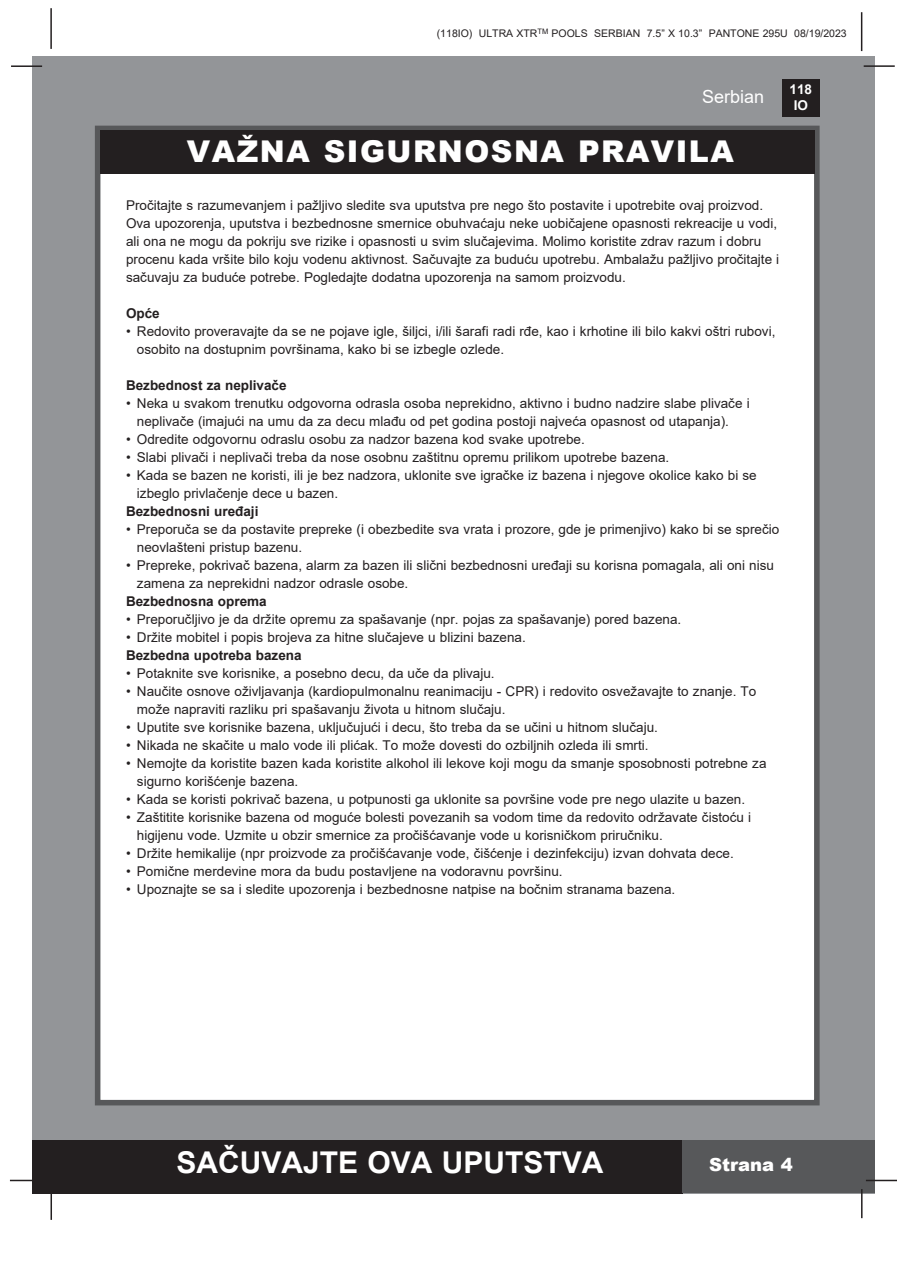
<style>
.page{position:relative;width:897px;height:1264px;background:#fff}
.page>*{position:absolute;margin:0;border:0;box-sizing:border-box;transform-origin:0 0}
.t1{font:900 30px "Arial";letter-spacing:.05em;color:#fff}
.t2{font:700 30px "Arial";color:#fff}
.t3{font:18px "Arial";color:#fff}
.t4{font:900 18px "Arial";color:#fff}
.t5{font:13.5px "Arial";color:#231f20}
.t6{font:700 13.5px "Arial";color:#231f20}
.t7{font:700 13.5px/16.2px "Arial";color:#fff;text-align:center}
.t8{font:10.5px "Arial";color:#231f20}
</style>
<div class="page">
<div style="left:33px;top:56px;width:842px;height:1137px;background:#939598"></div>
<div style="left:782px;top:79px;width:37px;height:38px;background:#231f20"></div>
<hr style="left:863px;top:65px;width:31px;height:2px;background:#231f20">
<hr style="left:50px;top:8px;width:2px;height:41px;background:#231f20">
<hr style="left:860px;top:12px;width:2px;height:39px;background:#231f20">
<div style="left:33px;top:1140px;width:650px;height:53px;background:#231f20"></div>
<div style="left:682px;top:1140px;width:193px;height:53px;background:#57585a"></div>
<hr style="left:865px;top:1179px;width:31px;height:2px;background:#231f20">
<hr style="left:860px;top:1189px;width:2px;height:29px;background:#231f20">
<hr style="left:50px;top:1189px;width:2px;height:31px;background:#231f20">
<hr style="left:10px;top:1179px;width:31px;height:2px;background:#231f20">
<hr style="left:11px;top:65px;width:31px;height:2px;background:#231f20">
<div style="left:95px;top:126px;width:724px;height:979px;background:#fff;border:6px solid #57585a"></div>
<div style="left:100px;top:130px;width:714px;height:44px;background:#231f20"></div>
<p class="t8" style="left:437px;top:26px;width:411px">(118IO) ULTRA XTR<sup>TM</sup> POOLS SERBIAN 7.5” X 10.3” PANTONE 295U 08/19/2023</p>
<h2 class="t3" style="left:702px;top:84px;width:64px">Serbian</h2>
<p class="t1" style="left:187px;top:130px;width:548px">VAŽNA SIGURNOSNA PRAVILA</p>
<p class="t5" style="left:126px;top:196px;width:638px">Pročitajte s razumevanjem i pažljivo sledite sva uputstva pre nego što postavite i upotrebite ovaj proizvod.</p>
<p class="t5" style="left:126px;top:214px;width:652px">Ova upozorenja, uputstva i bezbednosne smernice obuhvaćaju neke uobičajene opasnosti rekreacije u vodi,</p>
<p class="t5" style="left:126px;top:232px;width:636px">ali ona ne mogu da pokriju sve rizike i opasnosti u svim slučajevima. Molimo koristite zdrav razum i dobru</p>
<p class="t5" style="left:126px;top:250px;width:654px">procenu kada vršite bilo koju vodenu aktivnost. Sačuvajte za buduću upotrebu. Ambalažu pažljivo pročitajte i</p>
<p class="t5" style="left:126px;top:268px;width:501px">sačuvaju za buduće potrebe. Pogledajte dodatna upozorenja na samom proizvodu.</p>
<p class="t6" style="left:126px;top:304px;width:35px">Opće</p>
<p class="t5" style="left:126px;top:322px;width:651px">• Redovito proveravajte da se ne pojave igle, šiljci, i/ili šarafi radi rđe, kao i krhotine ili bilo kakvi oštri rubovi,</p>
<p class="t5" style="left:137px;top:340px;width:368px">osobito na dostupnim površinama, kako bi se izbegle ozlede.</p>
<p class="t6" style="left:126px;top:376px;width:162px">Bezbednost za neplivače</p>
<p class="t5" style="left:126px;top:394px;width:625px">• Neka u svakom trenutku odgovorna odrasla osoba neprekidno, aktivno i budno nadzire slabe plivače i</p>
<p class="t5" style="left:137px;top:412px;width:593px">neplivače (imajući na umu da za decu mlađu od pet godina postoji najveća opasnost od utapanja).</p>
<p class="t5" style="left:126px;top:430px;width:460px">• Odredite odgovornu odraslu osobu za nadzor bazena kod svake upotrebe.</p>
<p class="t5" style="left:126px;top:448px;width:544px">• Slabi plivači i neplivači treba da nose osobnu zaštitnu opremu prilikom upotrebe bazena.</p>
<p class="t5" style="left:126px;top:466px;width:632px">• Kada se bazen ne koristi, ili je bez nadzora, uklonite sve igračke iz bazena i njegove okolice kako bi se</p>
<p class="t5" style="left:137px;top:484px;width:203px">izbeglo privlačenje dece u bazen.</p>
<p class="t6" style="left:126px;top:502px;width:134px">Bezbednosni uređaji</p>
<p class="t5" style="left:126px;top:520px;width:654px">• Preporuča se da postavite prepreke (i obezbedite sva vrata i prozore, gde je primenjivo) kako bi se sprečio</p>
<p class="t5" style="left:137px;top:538px;width:167px">neovlašteni pristup bazenu.</p>
<p class="t5" style="left:126px;top:556px;width:649px">• Prepreke, pokrivač bazena, alarm za bazen ili slični bezbednosni uređaji su korisna pomagala, ali oni nisu</p>
<p class="t5" style="left:137px;top:574px;width:273px">zamena za neprekidni nadzor odrasle osobe.</p>
<p class="t6" style="left:126px;top:592px;width:142px">Bezbednosna oprema</p>
<p class="t5" style="left:126px;top:610px;width:556px">• Preporučljivo je da držite opremu za spašavanje (npr. pojas za spašavanje) pored bazena.</p>
<p class="t5" style="left:126px;top:628px;width:401px">• Držite mobitel i popis brojeva za hitne slučajeve u blizini bazena.</p>
<p class="t6" style="left:126px;top:646px;width:177px">Bezbedna upotreba bazena</p>
<p class="t5" style="left:126px;top:664px;width:370px">• Potaknite sve korisnike, a posebno decu, da uče da plivaju.</p>
<p class="t5" style="left:126px;top:682px;width:631px">• Naučite osnove oživljavanja (kardiopulmonalnu reanimaciju - CPR) i redovito osvežavajte to znanje. To</p>
<p class="t5" style="left:137px;top:700px;width:370px">može napraviti razliku pri spašavanju života u hitnom slučaju.</p>
<p class="t5" style="left:126px;top:718px;width:533px">• Uputite sve korisnike bazena, uključujući i decu, što treba da se učini u hitnom slučaju.</p>
<p class="t5" style="left:126px;top:736px;width:524px">• Nikada ne skačite u malo vode ili plićak. To može dovesti do ozbiljnih ozleda ili smrti.</p>
<p class="t5" style="left:126px;top:754px;width:642px">• Nemojte da koristite bazen kada koristite alkohol ili lekove koji mogu da smanje sposobnosti potrebne za</p>
<p class="t5" style="left:137px;top:772px;width:163px">sigurno korišćenje bazena.</p>
<p class="t5" style="left:126px;top:790px;width:620px">• Kada se koristi pokrivač bazena, u potpunosti ga uklonite sa površine vode pre nego ulazite u bazen.</p>
<p class="t5" style="left:126px;top:808px;width:626px">• Zaštitite korisnike bazena od moguće bolesti povezanih sa vodom time da redovito održavate čistoću i</p>
<p class="t5" style="left:137px;top:826px;width:527px">higijenu vode. Uzmite u obzir smernice za pročišćavanje vode u korisničkom priručniku.</p>
<p class="t5" style="left:126px;top:844px;width:609px">• Držite hemikalije (npr proizvode za pročišćavanje vode, čišćenje i dezinfekciju) izvan dohvata dece.</p>
<p class="t5" style="left:126px;top:862px;width:438px">• Pomične merdevine mora da budu postavljene na vodoravnu površinu.</p>
<p class="t5" style="left:126px;top:880px;width:550px">• Upoznajte se sa i sledite upozorenja i bezbednosne natpise na bočnim stranama bazena.</p>
<p class="t7" style="left:789px;top:81px;width:24px">118<br>IO</p>
<h1 class="t2" style="left:176px;top:1141px;width:428px">SAČUVAJTE OVA UPUTSTVA</h1>
<h2 class="t4" style="left:709px;top:1151px;width:85px">Strana 4</h2>
</div>
